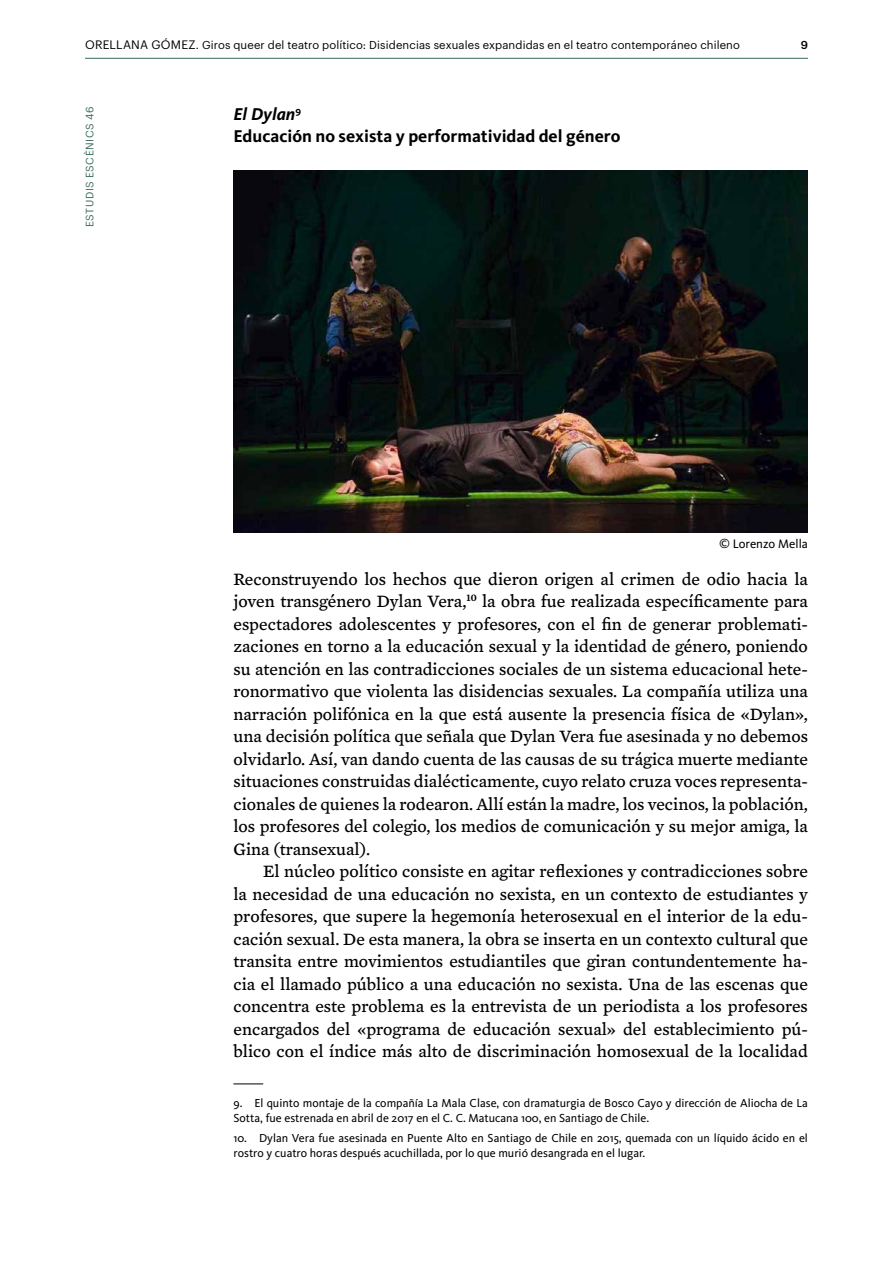
<style>
.page{position:relative;width:893px;height:1263px;background:#fff}
.page>*{position:absolute;margin:0;border:0;box-sizing:border-box;transform-origin:0 0}
.t1{font:17.7px/22.5px "Mercury Text G4 Roman";color:#000;text-align:justify}
.t2{font:700 17.7px/22.5px "Kievit";color:#000}
.t3{font:12.75px "Kievit";color:#000}
.t4{font:12px/15px "Kievit";color:#000}
.t5{font:11.25px "Graphik";letter-spacing:.015em;color:#000}
.t6{font:500 11.25px "Graphik";color:#000}
.t7{font:10.5px "Graphik";letter-spacing:.055em;color:#38685b}
.s1{font-size:12px}
.s2{font-style:italic}
</style>
<div class="page">
<hr style="left:85px;top:58px;width:723px;height:1px;background:#38685b">
<hr style="left:233px;top:1084px;width:30px;height:1px;background:#000">
<img style="left:233px;top:170px;width:575px;height:363px">
<p class="t5" style="left:85px;top:36px;width:656px"><span class="s1">ORELLANA GÓMEZ</span>. Giros queer del teatro político: Disidencias sexuales expandidas en el teatro contemporáneo chileno</p>
<p class="t6" style="left:801px;top:36px;width:9px">9</p>
<p class="t7" style="left:82px;top:227px;width:122px;rotate:-90deg">ESTUDIS ESCÈNICS 46</p>
<p class="t2" style="left:233px;top:102px;width:388px"><span class="s2">El Dylan</span><sup>9<br></sup>Educación no sexista y performatividad del género</p>
<p class="t3" style="left:719px;top:536px;width:90px">© Lorenzo Mella</p>
<p class="t1" style="left:233px;top:567px;width:576px">Reconstruyendo los hechos que dieron origen al crimen de odio hacia la joven transgénero Dylan Vera,<sup>10</sup> la obra fue realizada específicamente para espectadores adolescentes y profesores, con el fin de generar problemati&shy;zaciones en torno a la educación sexual y la identidad de género, poniendo su atención en las contradicciones sociales de un sistema educacional hete&shy;ronormativo que violenta las disidencias sexuales. La compañía utiliza una narración polifónica en la que está ausente la presencia física de «Dylan», una decisión política que señala que Dylan Vera fue asesinada y no debemos olvidarlo. Así, van dando cuenta de las causas de su trágica muerte mediante situaciones construidas dialécticamente, cuyo relato cruza voces representa&shy;cionales de quienes la rodearon. Allí están la madre, los vecinos, la población, los profesores del colegio, los medios de comunicación y su mejor amiga, la Gina (transexual).</p>
<p class="t1" style="left:233px;top:860px;width:576px;text-indent:30px">El núcleo político consiste en agitar reflexiones y contradicciones sobre la necesidad de una educación no sexista, en un contexto de estudiantes y profesores, que supere la hegemonía heterosexual en el interior de la edu&shy;cación sexual. De esta manera, la obra se inserta en un contexto cultural que transita entre movimientos estudiantiles que giran contundentemente ha&shy;cia el llamado público a una educación no sexista. Una de las escenas que concentra este problema es la entrevista de un periodista a los profesores encargados del «programa de educación sexual» del establecimiento pú&shy;blico con el índice más alto de discriminación homosexual de la localidad</p>
<p class="t4" style="left:233px;top:1096px;width:576px">9. El quinto montaje de la compañía La Mala Clase, con dramaturgia de Bosco Cayo y dirección de Aliocha de La<br>Sotta, fue estrenada en abril de 2017 en el C. C. Matucana 100, en Santiago de Chile.</p>
<p class="t4" style="left:233px;top:1130px;width:576px">10. Dylan Vera fue asesinada en Puente Alto en Santiago de Chile en 2015, quemada con un líquido ácido en el rostro y cuatro horas después acuchillada, por lo que murió desangrada en el lugar.</p>
</div>
